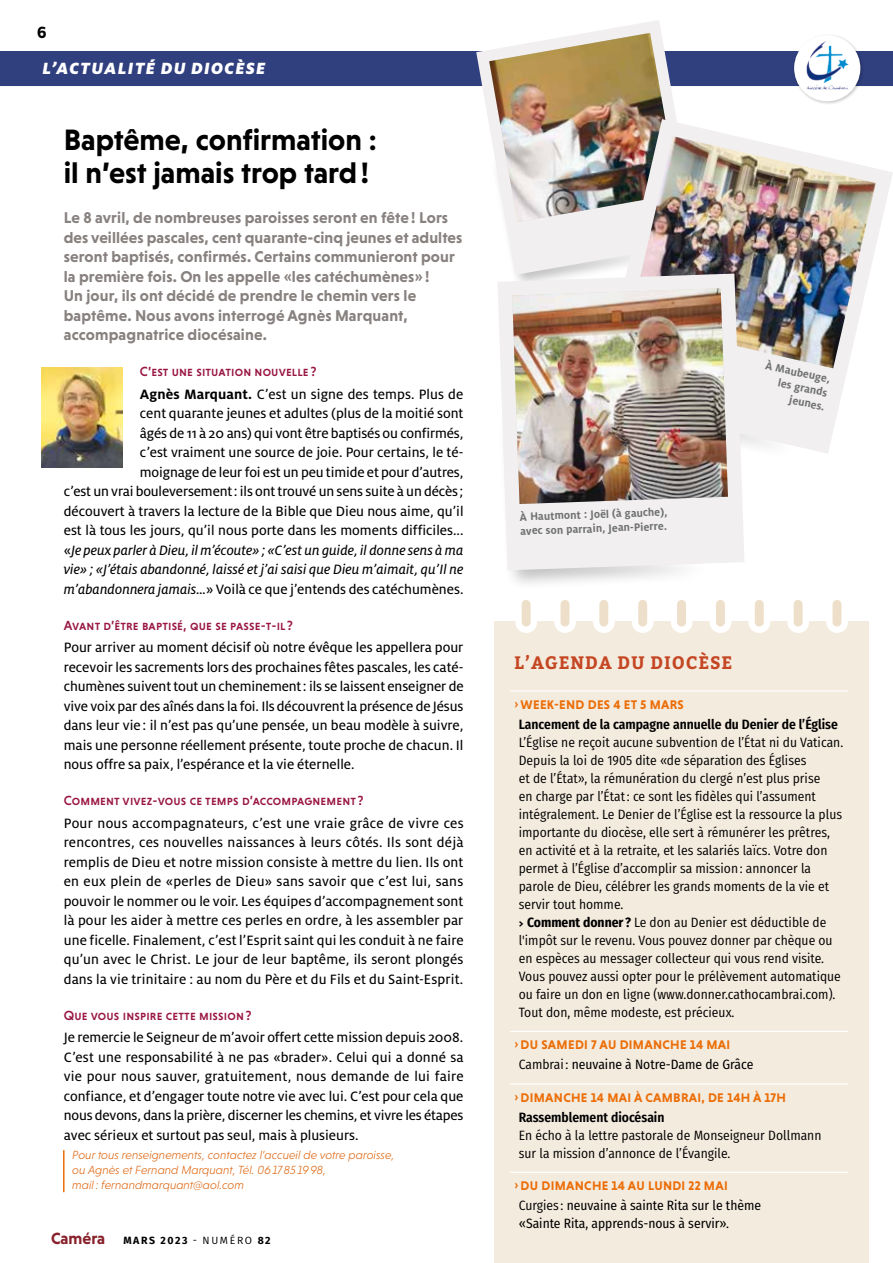
<style>
.page{position:relative;width:893px;height:1263px;background:#fff}
.page>*{position:absolute;margin:0;border:0;box-sizing:border-box;transform-origin:0 0}
.t1{font:700 30px/33px "Niveau Grotesk";color:#000}
.t2{font:italic 900 18px "Milo OT";letter-spacing:.07em;color:#fff}
.t3{font:700 18px "Bitter";letter-spacing:.05em;color:#c54623}
.t4{font:700 16.5px "Pluto Cond";color:#000}
.t5{font:700 15.9px/19.5px "Niveau Grotesk";letter-spacing:.01em;color:#87817f}
.t6{font:15px/19.5px "Milo OT Text";color:#000;text-align:justify}
.t7{font:15px/19.5px "Milo OT Text Ita";color:#000}
.t8{font:13.5px/18px "Fira Sans Condensed";color:#000}
.t9{font:13.5px "Niveau Grotesk Medium Small Caps";letter-spacing:.01em;color:#991743}
.t10{font:13.5px/18px "Fira Sans Condensed";color:#000}
.t11{font:600 13.5px "Fira Sans Condensed";color:#000}
.t12{font:700 12.75px "Niveau Grotesk";letter-spacing:.025em;color:#eb6e08}
.t13{font:italic 300 12px/15px "Niveau Grotesk";color:#df6711}
.t14{font:700 12px/14.2px "Milo OT";color:#707172;text-align:right;scale:.95 1}
.t15{font:700 10.5px "Fira Sans";letter-spacing:.15em;color:#000}
.s1{font-family:"Milo OT";font-weight:700}
.s2{font-family:"Milo OT Text"}
.s3{font-family:"Milo OT Text Ita"}
.s4{font-family:"Niveau Grotesk";font-size:16.5px;color:#88202a}
.s5{font-weight:400}
.s6{font-family:"Milo OT";font-weight:700;font-style:italic;font-size:12px}
.s7{font-weight:700}
.s8{font-style:inherit}
</style>
<div class="page">
<div style="left:494px;top:621px;width:375px;height:642px;background:#f4ebdf"></div>
<svg style="left:515px;top:611px;width:22px;height:22px"></svg>
<div style="left:522px;top:604px;width:9px;height:18px;background:#eedfca"></div>
<svg style="left:593px;top:611px;width:22px;height:22px"></svg>
<div style="left:599px;top:604px;width:9px;height:18px;background:#eedfca"></div>
<div style="left:671px;top:611px;width:21px;height:22px;background:#fff;border-radius:50%"></div>
<div style="left:677px;top:604px;width:9px;height:18px;background:#eedfca"></div>
<svg style="left:748px;top:611px;width:22px;height:22px"></svg>
<div style="left:755px;top:604px;width:9px;height:18px;background:#eedfca"></div>
<svg style="left:826px;top:611px;width:22px;height:22px"></svg>
<div style="left:832px;top:604px;width:9px;height:18px;background:#eedfca"></div>
<svg style="left:554px;top:611px;width:22px;height:22px"></svg>
<div style="left:560px;top:604px;width:9px;height:18px;background:#eedfca"></div>
<div style="left:632px;top:611px;width:22px;height:22px;background:#fff;border-radius:50%"></div>
<div style="left:638px;top:604px;width:9px;height:18px;background:#eedfca"></div>
<div style="left:710px;top:611px;width:21px;height:22px;background:#fff;border-radius:50%"></div>
<div style="left:716px;top:604px;width:9px;height:18px;background:#eedfca"></div>
<svg style="left:787px;top:611px;width:22px;height:22px"></svg>
<div style="left:794px;top:604px;width:9px;height:18px;background:#eedfca"></div>
<hr style="left:0;top:85px;width:893px;height:1px;background:#87888a">
<div style="left:0;top:51px;width:893px;height:34px;background:#303f7e"></div>
<hr style="left:63px;top:1150px;width:2px;height:42px;background:#eb6e08">
<hr style="left:510px;top:690px;width:338px;height:1px;background:#fff">
<hr style="left:510px;top:1031px;width:338px;height:1px;background:#fff">
<hr style="left:510px;top:1083px;width:338px;height:1px;background:#fff">
<hr style="left:510px;top:1172px;width:338px;height:1px;background:#fff">
<img style="left:41px;top:368px;width:82px;height:99px">
<svg style="left:476px;top:20px;width:185px;height:101px"></svg>
<svg style="left:787px;top:169px;width:106px;height:284px"></svg>
<img style="left:787px;top:148px;width:89px;height:220px">
<div style="left:497px;top:410px;width:214px;height:181px;background:#000;opacity:.25"></div>
<img style="left:489px;top:33px;width:298px;height:413px">
<svg style="left:497px;top:274px;width:247px;height:296px;fill:#f1efef"></svg>
<img style="left:512px;top:288px;width:216px;height:216px">
<div style="left:793px;top:34px;width:71px;height:71px;background:#000;opacity:.2"></div>
<svg style="left:793px;top:34px;width:68px;height:68px"></svg>
<img style="left:801px;top:39px;width:53px;height:52px">
<p class="t4" style="left:37px;top:23px;width:11px">6</p>
<p class="t2" style="left:43px;top:58px;width:225px">L’ACTUALITÉ DU DIOCÈSE</p>
<h1 class="t1" style="left:64px;top:123px;width:314px">Baptême, confirmation : il n’est jamais trop tard!</h1>
<p class="t5" style="left:64px;top:208px;width:400px">Le 8 avril, de nombreuses paroisses seront en fête ! Lors des veillées pascales, cent quarante-cinq jeunes et adultes seront baptisés, confirmés. Certains communieront pour la première fois. On les appelle «les catéchumènes» !<br>Un jour, ils ont décidé de prendre le chemin vers le baptême. Nous avons interrogé Agnès Marquant, accompagnatrice diocésaine.</p>
<p class="t9" style="left:140px;top:364px;width:178px">C’est une situation nouvelle ?</p>
<p class="t6" style="left:64px;top:384px;width:401px;text-align:right"><span class="s1">Agnès Marquant.</span> C’est un signe des temps. Plus de<br>cent quarante jeunes et adultes (plus de la moitié sont<br>âgés de 11 à 20 ans) qui vont être baptisés ou confirmés,<br>c’est vraiment une source de joie. Pour certains, le té-<br>moignage de leur foi est un peu timide et pour d’autres,<br>c’est un vrai bouleversement: ils ont trouvé un sens suite à un décès; découvert à travers la lecture de la Bible que Dieu nous aime, qu’il est là tous les jours, qu’il nous porte dans les moments difficiles...</p>
<p class="t7" style="left:64px;top:540px;width:401px"><span class="s2">«</span>Je peux parler à Dieu, il m’écoute» ; «C’est un guide, il donne sens à ma vie» ; «J’étais abandonné, laissé et j’ai saisi que Dieu m’aimait, qu’Il ne</p>
<p class="t6" style="left:64px;top:579px;width:401px"><span class="s3">m’abandonnera jamais…</span>» Voilà ce que j’entends des catéchumènes.</p>
<p class="t9" style="left:64px;top:617px;width:231px">Avant d’être baptisé, que se passe-t-il ?</p>
<p class="t6" style="left:64px;top:638px;width:401px">Pour arriver au moment décisif où notre évêque les appellera pour recevoir les sacrements lors des prochaines fêtes pascales, les caté&shy;chumènes suivent tout un cheminement: ils se laissent enseigner de vive voix par des aînés dans la foi. Ils découvrent la présence de Jésus dans leur vie : il n’est pas qu’une pensée, un beau modèle à suivre, mais une personne réellement présente, toute proche de chacun. Il nous offre sa paix, l’espérance et la vie éternelle.</p>
<p class="t9" style="left:64px;top:793px;width:301px">Comment vivez-vous ce temps d’accompagnement ?</p>
<p class="t6" style="left:64px;top:813px;width:401px">Pour nous accompagnateurs, c’est une vraie grâce de vivre ces rencontres, ces nouvelles naissances à leurs côtés. Ils sont déjà remplis de Dieu et notre mission consiste à mettre du lien. Ils ont en eux plein de «perles de Dieu» sans savoir que c’est lui, sans pouvoir le nommer ou le voir. Les équipes d’accompagnement sont là pour les aider à mettre ces perles en ordre, à les assembler par une ficelle. Finalement, c’est l’Esprit saint qui les conduit à ne faire qu’un avec le Christ. Le jour de leur baptême, ils seront plongés dans la vie trinitaire : au nom du Père et du Fils et du Saint-Esprit.</p>
<p class="t9" style="left:64px;top:1007px;width:189px">Que vous inspire cette mission?</p>
<p class="t6" style="left:64px;top:1028px;width:401px">Je remercie le Seigneur de m’avoir offert cette mission depuis 2008.<br>C’est une responsabilité à ne pas «brader». Celui qui a donné sa vie pour nous sauver, gratuitement, nous demande de lui faire confiance, et d’engager toute notre vie avec lui. C’est pour cela que nous devons, dans la prière, discerner les chemins, et vivre les étapes avec sérieux et surtout pas seul, mais à plusieurs.</p>
<p class="t13" style="left:72px;top:1147px;width:324px">Pour tous renseignements, contactez l’accueil de votre paroisse, ou Agnès et Fernand Marquant, Tél. 061785 1998,<br>mail : fernandmarquant@aol.com</p>
<p class="t15" style="left:51px;top:1231px;width:221px"><span class="s4">Caméra</span> MARS 2023 <span class="s5">- NUMÉRO</span> 82</p>
<p class="t14" style="left:520px;top:510px;width:157px;text-align:left;rotate:-2deg">À Hautmont : Joël (à gauche), avec son parrain, Jean-Pierre.</p>
<p class="t14" style="left:767px;top:358px;width:71px;rotate:12deg">À Maubeuge, les grands jeunes.</p>
<p class="t3" style="left:515px;top:651px;width:219px">L’AGENDA DU DIOCÈSE</p>
<p class="t12" style="left:515px;top:697px;width:171px">›WEEK-END DES 4 ET 5 MARS</p>
<p class="t11" style="left:519px;top:713px;width:321px">Lancement de la campagne annuelle du Denier de l’Église</p>
<p class="t8" style="left:519px;top:733px;width:326px">L’Église ne reçoit aucune subvention de l’État ni du Vatican.<br>Depuis la loi de 1905 dite «de séparation des Églises<br>et de l’État», la rémunération du clergé n’est plus prise<br>en charge par l’État: ce sont les fidèles qui l’assument intégralement. Le Denier de l’Église est la ressource la plus importante du diocèse, elle sert à rémunérer les prêtres, en activité et à la retraite, et les salariés laïcs. Votre don permet à l’Église d’accomplir sa mission: annoncer la parole de Dieu, célébrer les grands moments de la vie et servir tout homme.<br><span class="s6">&gt;</span> <span class="s7">Comment donner ?</span> Le don au Denier est déductible de l'impôt sur le revenu. Vous pouvez donner par chèque ou en espèces au messager collecteur qui vous rend visite.<br>Vous pouvez aussi opter pour le prélèvement automatique ou faire un don en ligne (www.donner.cathocambrai.com).<br>Tout don, même modeste, est précieux.</p>
<p class="t12" style="left:515px;top:1037px;width:217px">›DU SAMEDI 7 AU DIMANCHE 14 MAI</p>
<p class="t10" style="left:519px;top:1055px;width:236px"><span class="s8">Cambrai :</span> neuvaine à Notre-Dame de Grâce</p>
<p class="t12" style="left:515px;top:1090px;width:273px">›DIMANCHE 14 MAI À CAMBRAI, DE 14H À 17H</p>
<p class="t11" style="left:519px;top:1106px;width:147px">Rassemblement diocésain</p>
<p class="t8" style="left:519px;top:1125px;width:304px">En écho à la lettre pastorale de Monseigneur Dollmann sur la mission d’annonce de l’Évangile.</p>
<p class="t12" style="left:515px;top:1178px;width:215px">›DU DIMANCHE 14 AU LUNDI 22 MAI</p>
<p class="t10" style="left:519px;top:1196px;width:244px"><span class="s8">Curgies :</span> neuvaine à sainte Rita sur le thème «Sainte Rita, apprends-nous à servir».</p>
</div>
